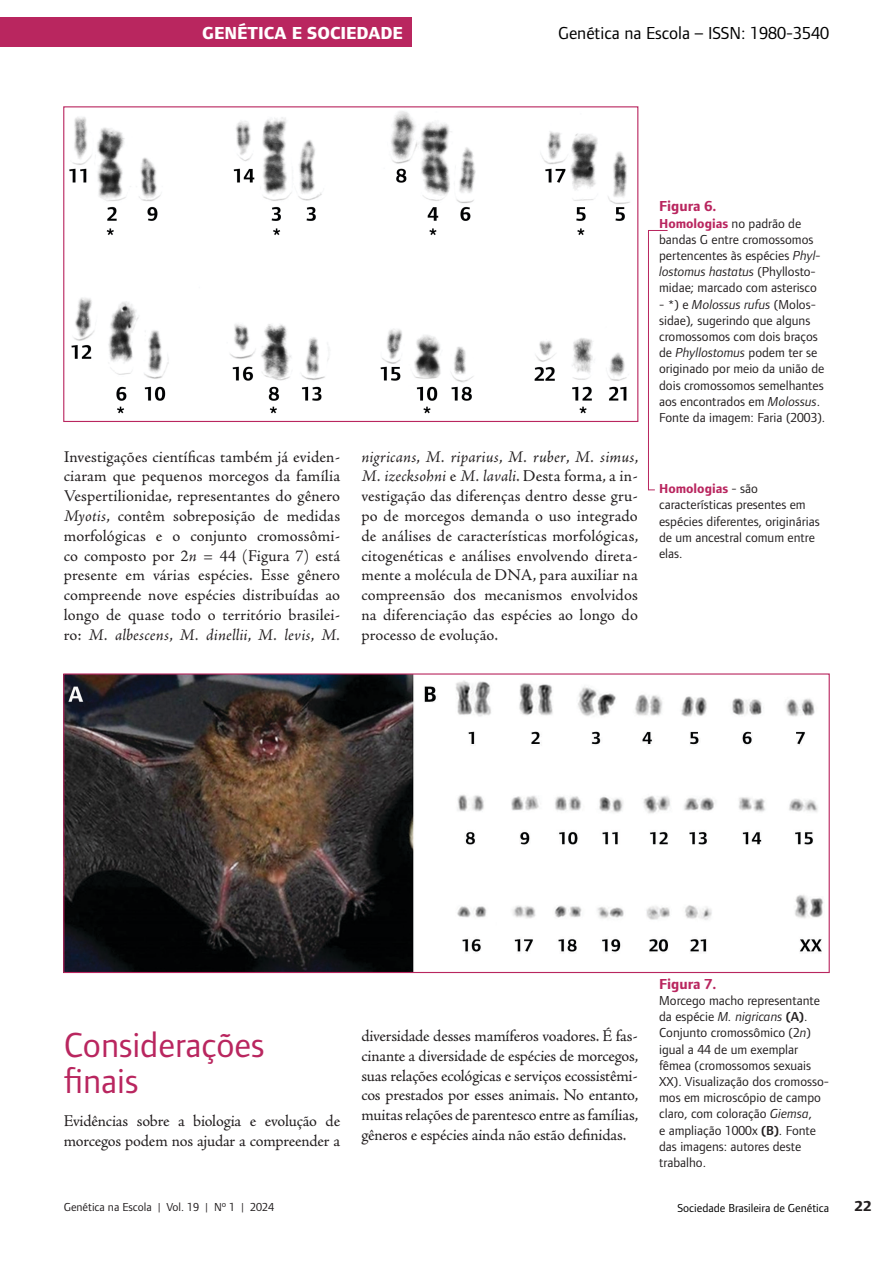
<style>
.page{position:relative;width:893px;height:1263px;background:#fff}
.page>*{position:absolute;margin:0;border:0;box-sizing:border-box;transform-origin:0 0}
.t1{font:36px/36px "Foundry Form Sans";color:#b9265f}
.t2{font:18px "Foundry Form Sans";color:#000}
.t3{font:800 18px "Foundry Form Sans";color:#fff}
.t4{font:16.5px/19.8px "Adobe Jenson Pro";letter-spacing:-.005em;color:#231f20;text-align:justify}
.t5{font:700 15px "Foundry Form Sans";color:#b9265f}
.t6{font:800 15px "Foundry Form Sans";color:#231f20}
.t7{font:13.5px/16.2px "Foundry Form Sans";color:#231f20}
.t8{font:12px "Foundry Form Sans";color:#231f20}
.t9{font:12px "Foundry Form Sans";color:#000}
.s1{font-weight:700;color:#b9265f}
.s2{font-style:italic}
.s3{font-weight:600}
</style>
<div class="page">
<img style="left:69px;top:111px;width:561px;height:303px">
<img style="left:65px;top:675px;width:759px;height:296px">
<svg style="left:648px;top:230px;width:20px;height:261px"></svg>
<div style="left:0;top:17px;width:412px;height:30px;background:#b9265f"></div>
<p class="t3" style="left:202px;top:23px;width:202px">GENÉTICA E SOCIEDADE</p>
<p class="t2" style="left:558px;top:23px;width:273px">Genética na Escola – ISSN: 1980-3540</p>
<p class="t5" style="left:659px;top:198px;width:59px">Figura 6.</p>
<p class="t7" style="left:659px;top:215px;width:163px"><span class="s1">Homologias</span> no padrão de bandas G entre cromossomos pertencentes às espécies <span class="s2">Phyl&shy;lostomus hastatus</span> (Phyllosto&shy;midae; marcado com asterisco</p>
<p class="t7" style="left:659px;top:296px;width:168px">- *) e <span class="s2">Molossus rufus</span> (Molos&shy;sidae), sugerindo que alguns cromossomos com dois braços de <span class="s2">Phyllostomus</span> podem ter se originado por meio da união de dois cromossomos semelhantes aos encontrados em <span class="s2">Molossus</span>.<br>Fonte da imagem: Faria (2003).</p>
<p class="t4" style="left:64px;top:447px;width:278px">Investigações científicas também já eviden&shy;ciaram que pequenos morcegos da família Vespertilionidae, representantes do gênero <span class="s2">Myotis</span>, contêm sobreposição de medidas morfológicas e o conjunto cromossômi&shy;co composto por 2<span class="s2">n</span> = 44 (Figura 7) está presente em várias espécies. Esse gênero compreende nove espécies distribuídas ao longo de quase todo o território brasilei&shy;ro: <span class="s2">M. albescens</span>, <span class="s2">M. dinellii</span>, <span class="s2">M. levis</span>, <span class="s2">M.</span></p>
<p class="t4" style="left:361px;top:447px;width:278px"><span class="s2">nigricans</span>, <span class="s2">M. riparius</span>, <span class="s2">M. ruber</span>, <span class="s2">M. simus</span>, <span class="s2">M. izecksohni</span> e <span class="s2">M. lavali</span>. Desta forma, a in&shy;vestigação das diferenças dentro desse gru&shy;po de morcegos demanda o uso integrado de análises de características morfológicas, citogenéticas e análises envolvendo direta&shy;mente a molécula de DNA, para auxiliar na compreensão dos mecanismos envolvidos na diferenciação das espécies ao longo do processo de evolução.</p>
<p class="t7" style="left:659px;top:480px;width:162px"><span class="s1">Homologias</span> - são características presentes em espécies diferentes, originárias de um ancestral comum entre elas.</p>
<p class="t1" style="left:64px;top:1027px;width:202px">Considerações finais</p>
<p class="t4" style="left:64px;top:1111px;width:278px">Evidências sobre a biologia e evolução de morcegos podem nos ajudar a compreender a</p>
<p class="t4" style="left:361px;top:1026px;width:278px">diversidade desses mamíferos voadores. É fas&shy;cinante a diversidade de espécies de morcegos, suas relações ecológicas e serviços ecossistêmi&shy;cos prestados por esses animais. No entanto, muitas relações de parentesco entre as famílias, gêneros e espécies ainda não estão definidas.</p>
<p class="t5" style="left:659px;top:975px;width:59px">Figura 7.</p>
<p class="t7" style="left:659px;top:992px;width:172px">Morcego macho representante da espécie <span class="s2">M. nigricans</span> <span class="s3">(A)</span>.<br>Conjunto cromossômico (2<span class="s2">n</span>) igual a 44 de um exemplar fêmea (cromossomos sexuais<br>XX). Visualização dos cromosso&shy;mos em microscópio de campo claro, com coloração <span class="s2">Giemsa</span>,<br>e ampliação 1000x <span class="s3">(B)</span>. Fonte das imagens: autores deste trabalho.</p>
<p class="t8" style="left:64px;top:1200px;width:212px">Genética na Escola | Vol. 19 | Nº 1 | 2024</p>
<p class="t9" style="left:677px;top:1202px;width:153px">Sociedade Brasileira de Genética</p>
<p class="t6" style="left:855px;top:1198px;width:19px">22</p>
</div>
